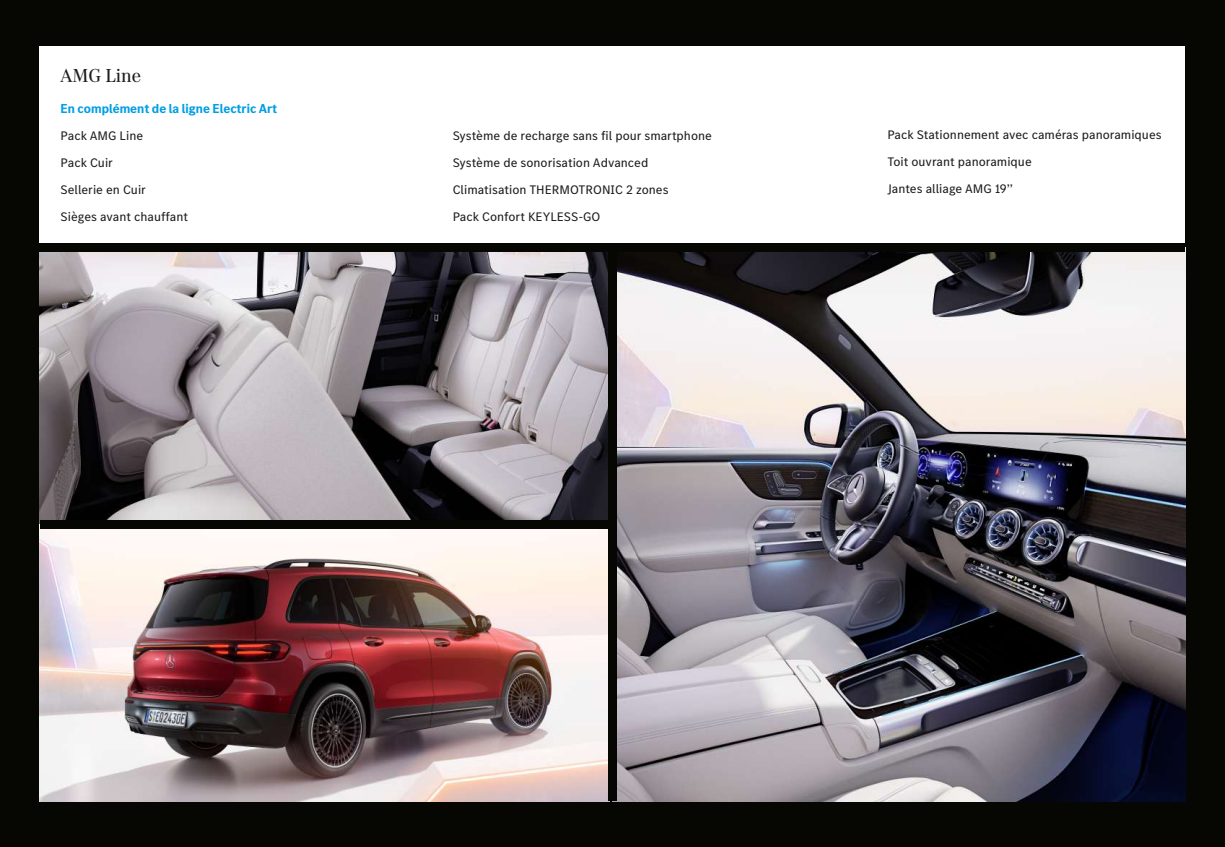
<style>
.page{position:relative;width:1225px;height:847px;background:#fff}
.page>*{position:absolute;margin:0;border:0;box-sizing:border-box;transform-origin:0 0}
.t1{font:19.5px "MB Corpo A Title";color:#1d1d1b}
.t2{font:700 13.5px "MB Corpo S Title";color:#009ee2}
.t3{font:12.9px/27px "MB Corpo S Text";color:#1d1d1b}
</style>
<div class="page">
<div style="left:0;top:0;width:1225px;height:846px;background:#060703"></div>
<div style="left:40px;top:46px;width:1145px;height:228px;background:#fff"></div>
<img style="left:617px;top:251px;width:568px;height:549px">
<img style="left:40px;top:251px;width:568px;height:268px">
<img style="left:40px;top:529px;width:568px;height:271px">
<div style="left:40px;top:243px;width:1145px;height:8px;background:#060703"></div>
<div style="left:608px;top:247px;width:9px;height:553px;background:#060703"></div>
<h1 class="t1" style="left:61px;top:63px;width:82px">AMG Line</h1>
<p class="t2" style="left:61px;top:99px;width:218px">En complément de la ligne Electric Art</p>
<p class="t3" style="left:61px;top:121px;width:129px">Pack AMG Line<br>Pack Cuir<br>Sellerie en Cuir<br>Sièges avant chauffant</p>
<p class="t3" style="left:453px;top:121px;width:261px">Système de recharge sans fil pour smartphone Système de sonorisation Advanced Climatisation THERMOTRONIC 2 zones<br>Pack Confort KEYLESS-GO</p>
<p class="t3" style="left:887px;top:121px;width:276px">Pack Stationnement avec caméras panoramiques<br>Toit ouvrant panoramique<br>Jantes alliage AMG 19’’</p>
</div>
